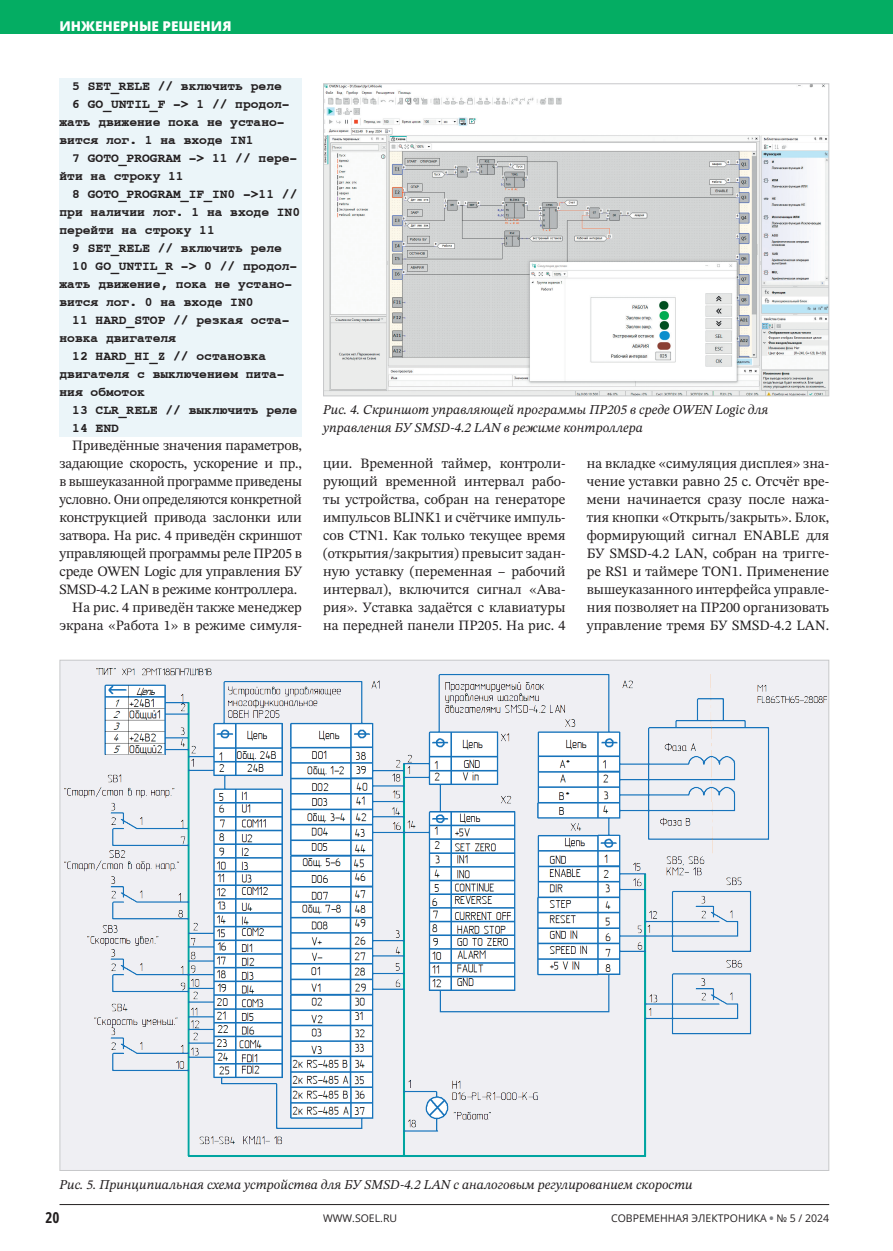
<style>
.page{position:relative;width:893px;height:1251px;background:#fff}
.page>*{position:absolute;margin:0;border:0;box-sizing:border-box;transform-origin:0 0}
.t1{font:700 15px "Open Sans Condensed";color:#231f20}
.t2{font:14.25px/18px "STIX Two Text";letter-spacing:-.015em;color:#231f20;text-align:justify}
.t3{font:14.25px "STIX Two Text";letter-spacing:-.015em;color:#231f20;scale:.96 1}
.t4{font:14.25px "STIX Two Text";letter-spacing:-.015em;color:#231f20;scale:.95 1}
.t5{font:italic 13.5px/18px "STIX Two Text";color:#231f20}
.t6{font:800 13.5px "Open Sans";color:#fff}
.t7{font:700 12px "Courier";color:#231f20}
.t8{font:10.5px "Open Sans";color:#231f20}
.s1{font-weight:800;color:#808285}
</style>
<div class="page">
<div style="left:0;top:0;width:893px;height:34px;background:#04ad63"></div>
<hr style="left:60px;top:1203px;width:769px;height:1px;background:#231f20">
<div style="left:60px;top:78px;width:242px;height:359px;background:#ebf5f9"></div>
<img style="left:325px;top:85px;width:502px;height:309px">
<div style="left:323px;top:83px;width:506px;height:313px;border:1px solid #c7c8ca"></div>
<img style="left:62px;top:666px;width:765px;height:497px">
<p class="t6" style="left:60px;top:17px;width:173px">ИНЖЕНЕРНЫЕ РЕШЕНИЯ</p>
<p class="t7" style="left:72px;top:80px;width:211px">5 SET_RELE // включить реле</p>
<p class="t7" style="left:72px;top:98px;width:219px">6 GO_UNTIL_F -&gt; 1 // продол-</p>
<p class="t7" style="left:60px;top:116px;width:227px">жать движение пока не устано-</p>
<p class="t7" style="left:60px;top:134px;width:196px">вится лог. 1 на входе IN1</p>
<p class="t7" style="left:72px;top:152px;width:227px">7 GOTO_PROGRAM -&gt; 11 // пере-</p>
<p class="t7" style="left:60px;top:170px;width:126px">йти на строку 11</p>
<p class="t7" style="left:72px;top:188px;width:227px">8 GOTO_PROGRAM_IF_IN0 -&gt;11 //</p>
<p class="t7" style="left:60px;top:206px;width:242px">при наличии лог. 1 на входе IN0</p>
<p class="t7" style="left:60px;top:224px;width:157px">перейти на строку 11</p>
<p class="t7" style="left:72px;top:242px;width:211px">9 SET_RELE // включить реле</p>
<p class="t7" style="left:72px;top:260px;width:227px">10 GO_UNTIL_R -&gt; 0 // продол-</p>
<p class="t7" style="left:60px;top:278px;width:234px">жать движение, пока не устано-</p>
<p class="t7" style="left:60px;top:296px;width:196px">вится лог. 0 на входе IN0</p>
<p class="t7" style="left:72px;top:314px;width:219px">11 HARD_STOP // резкая оста-</p>
<p class="t7" style="left:60px;top:332px;width:118px">новка двигателя</p>
<p class="t7" style="left:72px;top:350px;width:196px">12 HARD_HI_Z // остановка</p>
<p class="t7" style="left:60px;top:368px;width:227px">двигателя с выключением пита-</p>
<p class="t7" style="left:60px;top:386px;width:87px">ния обмоток</p>
<p class="t7" style="left:72px;top:404px;width:227px">13 CLR_RELE // выключить реле</p>
<p class="t7" style="left:72px;top:422px;width:48px">14 END</p>
<p class="t2" style="left:72px;top:436px;width:231px">Приведённые значения параметров,</p>
<p class="t2" style="left:60px;top:454px;width:244px">задающие скорость, ускорение и пр.,</p>
<p class="t4" style="left:60px;top:471px;width:257px">в вышеуказанной программе приведены</p>
<p class="t3" style="left:60px;top:489px;width:254px">условно. Они определяются конкретной</p>
<p class="t2" style="left:60px;top:508px;width:244px">конструкцией привода заслонки или</p>
<p class="t2" style="left:60px;top:526px;width:244px">затвора. На рис. 4 приведён скриншот</p>
<p class="t2" style="left:60px;top:544px;width:244px">управляющей программы реле ПР205 в</p>
<p class="t2" style="left:60px;top:562px;width:244px">среде OWEN Logic для управления БУ</p>
<p class="t2" style="left:60px;top:580px;width:239px">SMSD-4.2 LAN в режиме контроллера.</p>
<p class="t2" style="left:72px;top:598px;width:231px">На рис. 4 приведён также менеджер</p>
<p class="t2" style="left:60px;top:616px;width:244px">экрана «Работа 1» в режиме симуля-</p>
<p class="t5" style="left:323px;top:400px;width:447px">Рис. 4. Скриншот управляющей программы ПР205 в среде OWEN Logic для управления БУ SMSD-4.2 LAN в режиме контроллера</p>
<p class="t2" style="left:587px;top:454px;width:244px">на вкладке «симуляция дисплея» зна&shy;чение уставки равно 25 с. Отсчёт вре&shy;мени начинается сразу после нажа&shy;тия кнопки «Открыть/закрыть». Блок, формирующий сигнал ENABLE для БУ SMSD-4.2 LAN, собран на тригге&shy;ре RS1 и таймере TON1. Применение вышеуказанного интерфейса управле&shy;ния позволяет на ПР200 организовать управление тремя БУ SMSD-4.2 LAN.</p>
<p class="t2" style="left:323px;top:454px;width:244px">ции. Временной таймер, контроли&shy;рующий временной интервал рабо&shy;ты устройства, собран на генераторе импульсов BLINK1 и счётчике импуль&shy;сов CTN1. Как только текущее время (открытия/закрытия) превысит задан&shy;ную уставку (переменная – рабочий интервал), включится сигнал «Ава&shy;рия». Уставка задаётся с клавиатуры на передней панели ПР205. На рис. 4</p>
<p class="t5" style="left:60px;top:1174px;width:635px">Рис. 5. Принципиальная схема устройства для БУ SMSD-4.2 LAN с аналоговым регулированием скорости</p>
<p class="t1" style="left:45px;top:1207px;width:16px">20</p>
<p class="t8" style="left:323px;top:1210px;width:75px">WWW.SOEL.RU</p>
<p class="t8" style="left:611px;top:1210px;width:220px">СОВРЕМЕННАЯ ЭЛЕКТРОНИКА <span class="s1">•</span> № 5 / 2024</p>
</div>
